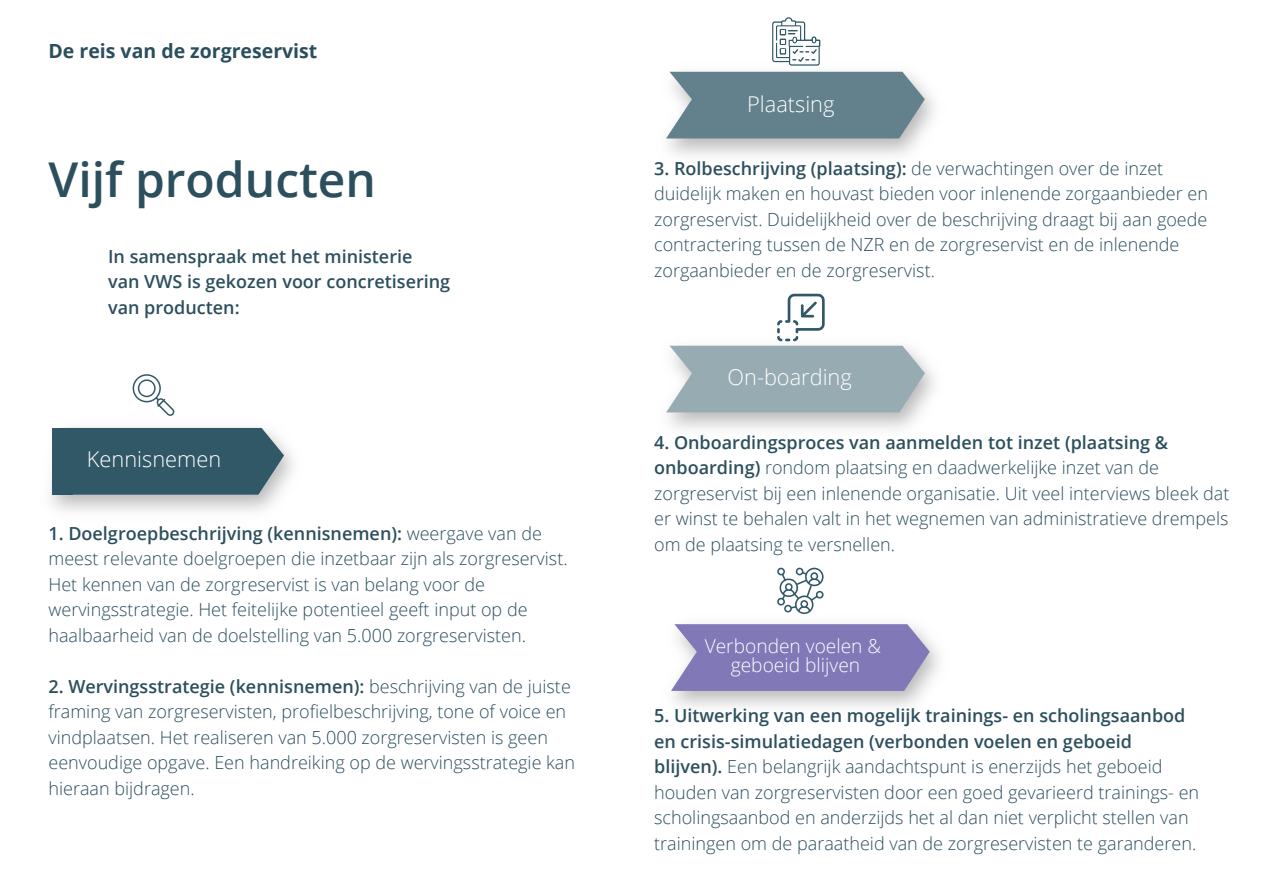
<style>
.page{position:relative;width:1263px;height:893px;background:#fff}
.page>*{position:absolute;margin:0;border:0;box-sizing:border-box;transform-origin:0 0}
.t1{font:600 48px "Open Sans";color:#2c4f5d}
.t2{font:300 21.75px "Open Sans";color:#fff}
.t3{font:700 19.5px "Open Sans";color:#2a4e5d}
.t4{font:300 19.2px/19.2px "Open Sans";color:#fff;text-align:center}
.t5{font:300 18px/25.5px "Open Sans";color:#2b4f5d}
.t6{font:600 18px/25.5px "Open Sans";color:#2b4f5d}
.s1{font-weight:600}
</style>
<div class="page">
<svg style="left:666px;top:72px;width:259px;height:66px;background:#708b96"></svg>
<svg style="left:772px;top:17px;width:48px;height:49px"></svg>
<svg style="left:73px;top:428px;width:211px;height:67px;background:#3b606e"></svg>
<svg style="left:133px;top:374px;width:41px;height:42px"></svg>
<div style="left:52px;top:428px;width:21px;height:67px;background:#315867"></div>
<svg style="left:666px;top:294px;width:259px;height:118px"></svg>
<svg style="left:671px;top:624px;width:259px;height:67px;background:#8b84bc"></svg>
<svg style="left:777px;top:568px;width:46px;height:46px"></svg>
<p class="t3" style="left:48px;top:37px;width:270px">De reis van de zorgreservist</p>
<h1 class="t1" style="left:48px;top:147px;width:329px">Vijf producten</h1>
<p class="t6" style="left:108px;top:243px;width:344px">In samenspraak met het ministerie<br>van VWS is gekozen voor concretisering van producten:</p>
<p class="t2" style="left:87px;top:444px;width:136px">Kennisnemen</p>
<p class="t5" style="left:48px;top:520px;width:521px"><span class="s1">1. Doelgroepbeschrijving (kennisnemen):</span> weergave van de meest relevante doelgroepen die inzetbaar zijn als zorgreservist.<br>Het kennen van de zorgreservist is van belang voor de wervingsstrategie. Het feitelijke potentieel geeft input op de haalbaarheid van de doelstelling van 5.000 zorgreservisten.</p>
<p class="t5" style="left:48px;top:673px;width:528px"><span class="s1">2. Wervingsstrategie (kennisnemen):</span> beschrijving van de juiste framing van zorgreservisten, profielbeschrijving, tone of voice en vindplaatsen. Het realiseren van 5.000 zorgreservisten is geen eenvoudige opgave. Een handreiking op de wervingsstrategie kan hieraan bijdragen.</p>
<p class="t2" style="left:747px;top:89px;width:89px">Plaatsing</p>
<p class="t5" style="left:654px;top:155px;width:555px"><span class="s1">3. Rolbeschrijving (plaatsing):</span> de verwachtingen over de inzet duidelijk maken en houvast bieden voor inlenende zorgaanbieder en zorgreservist. Duidelijkheid over de beschrijving draagt bij aan goede contractering tussen de NZR en de zorgreservist en de inlenende zorgaanbieder en de zorgreservist.</p>
<p class="t2" style="left:727px;top:363px;width:126px">On-boarding</p>
<p class="t5" style="left:654px;top:429px;width:577px"><span class="s1">4. Onboardingsproces van aanmelden tot inzet (plaatsing &amp; onboarding)</span> rondom plaatsing en daadwerkelijke inzet van de zorgreservist bij een inlenende organisatie. Uit veel interviews bleek dat er winst te behalen valt in het wegnemen van administratieve drempels om de plaatsing te versnellen.</p>
<p class="t4" style="left:705px;top:636px;width:178px">Verbonden voelen &amp; geboeid blijven</p>
<p class="t5" style="left:654px;top:703px;width:546px"><span class="s1">5. Uitwerking van een mogelijk trainings- en scholingsaanbod en crisis-simulatiedagen (verbonden voelen en geboeid blijven).</span> Een belangrijk aandachtspunt is enerzijds het geboeid houden van zorgreservisten door een goed gevarieerd trainings- en scholingsaanbod en anderzijds het al dan niet verplicht stellen van trainingen om de paraatheid van de zorgreservisten te garanderen.</p>
</div>
